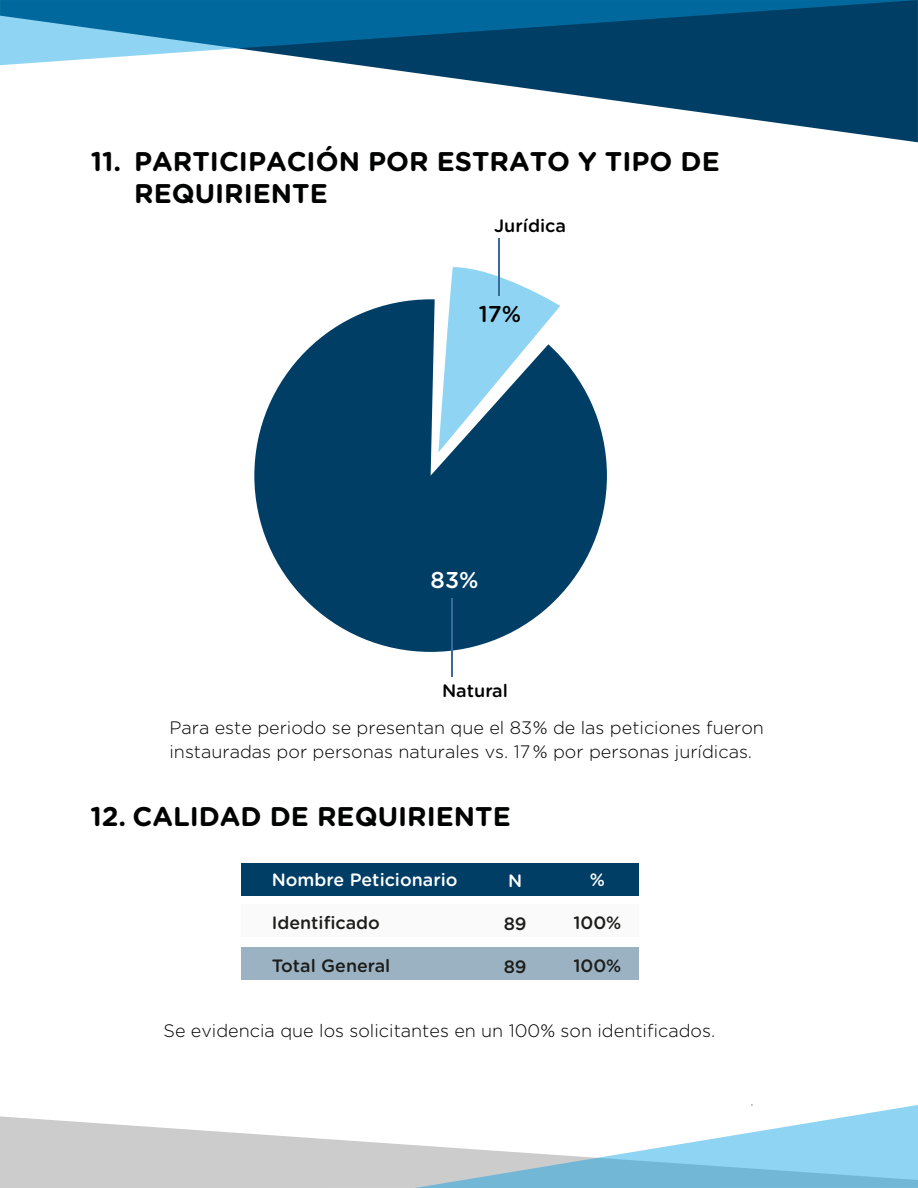
<style>
.page{position:relative;width:918px;height:1188px;background:#fff}
.page>*{position:absolute;margin:0;border:0;box-sizing:border-box;transform-origin:0 0}
.t1{font:700 27px/32.4px "Gotham Rounded";color:#000101}
.t2{font:500 22.8px "Gotham Rounded";color:#fff}
.t3{font:500 22.8px "Gotham Rounded";color:#010101}
.t4{font:300 18px/23.7px "Gotham Rounded";color:#000101}
.t5{font:500 18px "Gotham Rounded";color:#000101}
.t6{font:500 17.85px "Gotham Rounded";color:#1d1d1b}
.t7{font:500 17.85px "Gotham Rounded";color:#fff}
</style>
<div class="page">
<svg style="left:0;top:65px;width:918px;height:77px"></svg>
<svg style="left:0;top:1116px;width:415px;height:72px;fill:#cdcccc"></svg>
<svg style="left:415px;top:1104px;width:503px;height:84px"></svg>
<svg style="left:0;top:0;width:918px;height:65px;background:#1a6790"></svg>
<svg style="left:254px;top:299px;width:353px;height:353px;fill:#003e65"></svg>
<svg style="left:438px;top:267px;width:122px;height:185px"></svg>
<hr style="left:452px;top:598px;width:1px;height:79px;background:#3b699c">
<hr style="left:499px;top:238px;width:1px;height:58px;background:#3b699c">
<div style="left:242px;top:947px;width:397px;height:32px;background:#9ab2c2"></div>
<div style="left:242px;top:904px;width:397px;height:32px;background:#fafafa"></div>
<div style="left:242px;top:864px;width:397px;height:32px;background:#003e65"></div>
<h1 class="t1" style="left:134px;top:144px;width:587px;text-indent:-43px">11. PARTICIPACIÓN POR ESTRATO Y TIPO DE<br>REQUIRIENTE</h1>
<p class="t5" style="left:494px;top:213px;width:73px">Jurídica</p>
<p class="t3" style="left:479px;top:298px;width:44px">17%</p>
<p class="t2" style="left:431px;top:564px;width:49px">83%</p>
<p class="t5" style="left:442px;top:678px;width:67px">Natural</p>
<p class="t4" style="left:169px;top:715px;width:596px">Para este periodo se presentan que el 83% de las peticiones fueron instauradas por personas naturales vs. 17% por personas jurídicas.</p>
<h1 class="t1" style="left:90px;top:799px;width:422px">12. CALIDAD DE REQUIRIENTE</h1>
<p class="t7" style="left:272px;top:867px;width:187px">Nombre Peticionario</p>
<p class="t6" style="left:272px;top:910px;width:110px">Identificado</p>
<p class="t6" style="left:272px;top:953px;width:120px">Total General</p>
<p class="t7" style="left:508px;top:868px;width:16px">N</p>
<p class="t6" style="left:504px;top:911px;width:24px">89</p>
<p class="t6" style="left:504px;top:954px;width:24px">89</p>
<p class="t7" style="left:590px;top:867px;width:17px">%</p>
<p class="t6" style="left:573px;top:910px;width:50px">100%</p>
<p class="t6" style="left:573px;top:953px;width:50px">100%</p>
<p class="t4" style="left:164px;top:1018px;width:553px">Se evidencia que los solicitantes en un 100% son identificados.</p>
</div>
